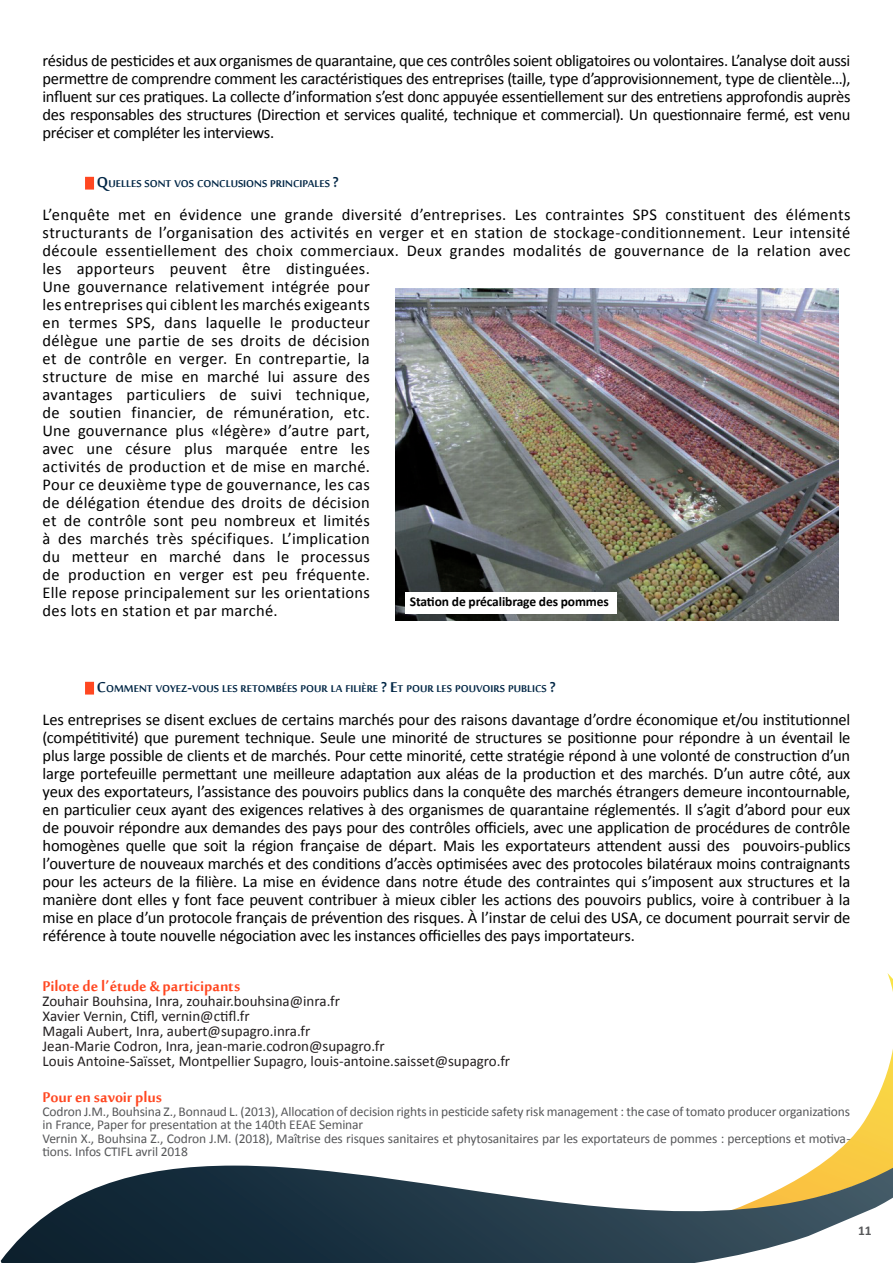
<style>
.page{position:relative;width:893px;height:1263px;background:#fff}
.page>*{position:absolute;margin:0;border:0;box-sizing:border-box;transform-origin:0 0}
.pour{font:700 19.5px "Sakkal Majalla";letter-spacing:-.005em;color:#ff4721}
.texte{font:16.5px/18px "Calibri";letter-spacing:.015em;color:#000;text-align:justify}
.noms{font:15px "Calibri";color:#231f20}
.chapo{font:700 13.65px "Sakkal Majalla";color:#002645}
.bibiliographie{font:13.5px/13.5px "Calibri";letter-spacing:-.01em;color:#57585a}
.legende{font:700 13.5px "Calibri";letter-spacing:-.01em;color:#000}
.t1{font:700 13.5px "Calibri";color:#57585a}
.s1{font-size:19.5px}
</style>
<div class="page">
<svg style="left:820px;top:973px;width:73px;height:192px"></svg>
<svg style="left:1px;top:1165px;width:892px;height:98px"></svg>
<div style="left:85px;top:177px;width:9px;height:13px;background:#ff4721"></div>
<div style="left:85px;top:682px;width:9px;height:12px;background:#ff4721"></div>
<img style="left:395px;top:288px;width:444px;height:333px">
<div style="left:406px;top:593px;width:211px;height:21px;background:#fff"></div>
<p class="texte" style="left:43px;top:52px;width:809px">résidus de pesticides et aux organismes de quarantaine, que ces contrôles soient obligatoires ou volontaires. L’analyse doit aussi permettre de comprendre comment les caractéristiques des entreprises (taille, type d’approvisionnement, type de clientèle…), influent sur ces pratiques. La collecte d’information s’est donc appuyée essentiellement sur des entretiens approfondis auprès des responsables des structures (Direction et services qualité, technique et commercial). Un questionnaire fermé, est venu préciser et compléter les interviews.</p>
<p class="chapo" style="left:97px;top:176px;width:243px"><span class="s1">Q</span>uelles sont vos conclusions principales <span class="s1">?</span></p>
<p class="texte" style="left:43px;top:205px;width:809px;text-align:left">L’enquête met en évidence une grande diversité d’entreprises. Les contraintes SPS constituent des éléments structurants de l’organisation des activités en verger et en station de stockage-conditionnement. Leur intensité découle essentiellement des choix commerciaux. Deux grandes modalités de gouvernance de la relation avec les apporteurs peuvent être distinguées.<br>Une gouvernance relativement intégrée pour<br>les entreprises qui ciblent les marchés exigeants<br>en termes SPS, dans laquelle le producteur<br>délègue une partie de ses droits de décision<br>et de contrôle en verger. En contrepartie, la<br>structure de mise en marché lui assure des<br>avantages particuliers de suivi technique,<br>de soutien financier, de rémunération, etc.<br>Une gouvernance plus «légère» d’autre part,<br>avec une césure plus marquée entre les<br>activités de production et de mise en marché.<br>Pour ce deuxième type de gouvernance, les cas<br>de délégation étendue des droits de décision<br>et de contrôle sont peu nombreux et limités<br>à des marchés très spécifiques. L’implication<br>du metteur en marché dans le processus<br>de production en verger est peu fréquente.<br>Elle repose principalement sur les orientations<br>des lots en station et par marché.</p>
<p class="legende" style="left:410px;top:593px;width:200px">Station de précalibrage des pommes</p>
<p class="chapo" style="left:97px;top:680px;width:460px"><span class="s1">C</span>omment voyez<span class="s1">-</span>vous les retombées pour la filière <span class="s1">? E</span>t pour les pouvoirs publics <span class="s1">?</span></p>
<p class="texte" style="left:43px;top:710px;width:809px">Les entreprises se disent exclues de certains marchés pour des raisons davantage d’ordre économique et/ou institutionnel (compétitivité) que purement technique. Seule une minorité de structures se positionne pour répondre à un éventail le plus large possible de clients et de marchés. Pour cette minorité, cette stratégie répond à une volonté de construction d’un large portefeuille permettant une meilleure adaptation aux aléas de la production et des marchés. D’un autre côté, aux yeux des exportateurs, l’assistance des pouvoirs publics dans la conquête des marchés étrangers demeure incontournable, en particulier ceux ayant des exigences relatives à des organismes de quarantaine réglementés. Il s’agit d’abord pour eux de pouvoir répondre aux demandes des pays pour des contrôles officiels, avec une application de procédures de contrôle homogènes quelle que soit la région française de départ. Mais les exportateurs attendent aussi des pouvoirs-publics l’ouverture de nouveaux marchés et des conditions d’accès optimisées avec des protocoles bilatéraux moins contraignants pour les acteurs de la filière. La mise en évidence dans notre étude des contraintes qui s’imposent aux structures et la manière dont elles y font face peuvent contribuer à mieux cibler les actions des pouvoirs publics, voire à contribuer à la mise en place d’un protocole français de prévention des risques. À l’instar de celui des USA, ce document pourrait servir de référence à toute nouvelle négociation avec les instances officielles des pays importateurs.</p>
<p class="pour" style="left:43px;top:975px;width:199px">Pilote de l’étude &amp; participants</p>
<p class="noms" style="left:43px;top:992px;width:299px">Zouhair Bouhsina, Inra, zouhair.bouhsina@inra.fr</p>
<p class="noms" style="left:43px;top:1007px;width:209px">Xavier Vernin, Ctifl, vernin@ctifl.fr</p>
<p class="noms" style="left:43px;top:1022px;width:269px">Magali Aubert, Inra, aubert@supagro.inra.fr</p>
<p class="noms" style="left:43px;top:1037px;width:344px">Jean-Marie Codron, Inra, jean-marie.codron@supagro.fr</p>
<p class="noms" style="left:43px;top:1052px;width:469px">Louis Antoine-Saïsset, Montpellier Supagro, louis-antoine.saisset@supagro.fr</p>
<p class="pour" style="left:43px;top:1087px;width:121px">Pour en savoir plus</p>
<p class="bibiliographie" style="left:43px;top:1105px;width:809px">Codron J.M., Bouhsina Z., Bonnaud L. (2013), Allocation of decision rights in pesticide safety risk management : the case of tomato producer organizations in France, Paper for presentation at the 140th EEAE Seminar</p>
<p class="bibiliographie" style="left:43px;top:1132px;width:809px">Vernin X., Bouhsina Z., Codron J.M. (2018), Maîtrise des risques sanitaires et phytosanitaires par les exportateurs de pommes : perceptions et motiva&shy;tions. Infos CTIFL avril 2018</p>
<p class="t1" style="left:858px;top:1222px;width:15px">11</p>
</div>
